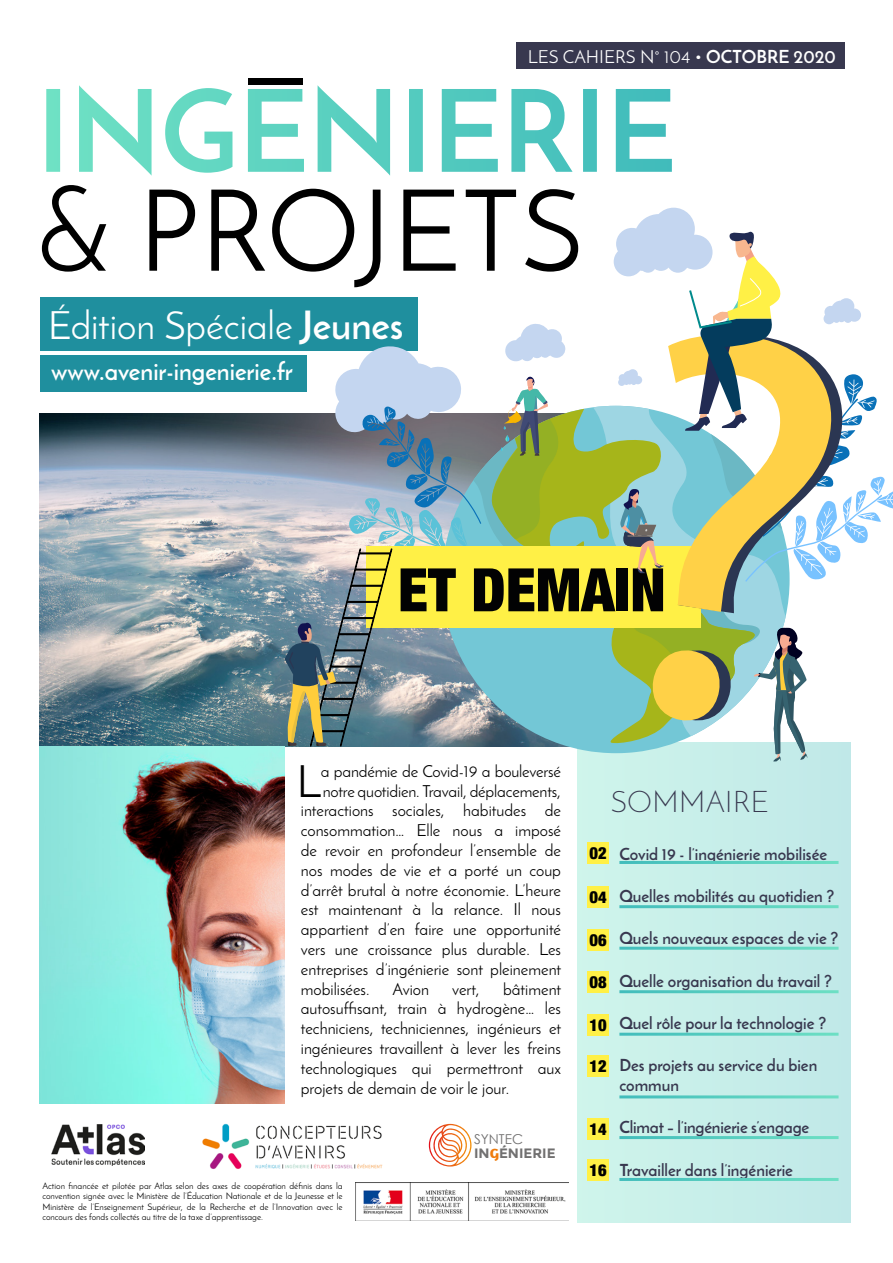
<style>
.page{position:relative;width:893px;height:1263px;background:#fff}
.page>*{position:absolute;margin:0;border:0;box-sizing:border-box;transform-origin:0 0}
.t1{font:900 condensed 60px "Helvetica Neue";color:#020203}
.t2{font:44.25px "Josefin Sans";color:#000}
.t3{font:38.7px "Josefin Sans";color:#fff}
.t4{font:300 30px "Josefin Sans";color:#38384f}
.t5{font:700 24.45px "Josefin Sans";color:#fff}
.t6{font:17.85px "Josefin Sans";color:#fff}
.t7{font:16.5px/19.8px "Josefin Sans";color:#000;text-align:justify}
.t8{font:700 16.5px "Josefin Sans";color:#38384f}
.t9{font:900 condensed 16.5px "Helvetica Neue";color:#000}
.t10{font:700 13.65px/14.1px "Montserrat";color:#717070}
.t11{font:9px/10.5px "Josefin Sans";color:#000;text-align:justify}
.s1{font-weight:700}
.s2{font-family:"Century Gothic";font-weight:400}
.s3{font-family:"Amaranth";color:#ef7b0c}
</style>
<div class="page">
<img style="left:40px;top:413px;width:245px;height:333px">
<div style="left:577px;top:743px;width:273px;height:479px;background:#c7eee9"></div>
<img style="left:40px;top:746px;width:245px;height:357px">
<div style="left:40px;top:355px;width:267px;height:37px;background:#1f8f9e"></div>
<img style="left:355px;top:1183px;width:213px;height:38px">
<img style="left:202px;top:1123px;width:181px;height:46px">
<svg style="left:429px;top:1124px;width:43px;height:42px"></svg>
<img style="left:51px;top:1124px;width:93px;height:41px">
<svg style="left:42px;top:185px;width:533px;height:87px"></svg>
<svg style="left:79px;top:85px;width:593px;height:91px"></svg>
<div style="left:248px;top:78px;width:54px;height:7px;background:#000"></div>
<div style="left:40px;top:297px;width:378px;height:54px;background:#1f8f9e"></div>
<div style="left:516px;top:43px;width:329px;height:26px;background:#38384f"></div>
<svg style="left:285px;top:208px;width:608px;height:554px"></svg>
<div style="left:588px;top:842px;width:21px;height:22px;background:#fff046"></div>
<div style="left:588px;top:887px;width:21px;height:21px;background:#fff046"></div>
<div style="left:588px;top:929px;width:21px;height:21px;background:#fff046"></div>
<div style="left:588px;top:972px;width:21px;height:21px;background:#fff046"></div>
<div style="left:588px;top:1014px;width:21px;height:21px;background:#fff046"></div>
<div style="left:588px;top:1055px;width:21px;height:22px;background:#fff046"></div>
<div style="left:588px;top:1118px;width:21px;height:22px;background:#fff046"></div>
<div style="left:588px;top:1160px;width:21px;height:21px;background:#fff046"></div>
<hr style="left:619px;top:861px;width:219px;height:3px;background:#fff">
<hr style="left:619px;top:905px;width:219px;height:3px;background:#fff">
<hr style="left:619px;top:947px;width:219px;height:3px;background:#fff">
<hr style="left:619px;top:990px;width:219px;height:3px;background:#fff">
<hr style="left:619px;top:1033px;width:219px;height:3px;background:#fff">
<hr style="left:619px;top:1095px;width:219px;height:3px;background:#fff">
<hr style="left:619px;top:1178px;width:219px;height:3px;background:#fff">
<hr style="left:619px;top:1136px;width:219px;height:3px;background:#fff">
<p class="t3" style="left:48px;top:302px;width:357px">Édition Spéciale <span class="s1">Jeunes</span></p>
<p class="t5" style="left:51px;top:356px;width:243px">www.avenir-ingenierie.fr</p>
<p class="t6" style="left:528px;top:46px;width:310px">LES CAHIERS N° 104 • <span class="s1">OCTOBRE 2020</span></p>
<p class="t1" style="left:398px;top:553px;width:269px">ET DEMAIN</p>
<p class="t2" style="left:296px;top:754px;width:26px">L</p>
<p class="t7" style="left:321px;top:761px;width:242px">a pandémie de Covid-19 a bouleversé</p>
<p class="t7" style="left:323px;top:781px;width:240px">notre quotidien. Travail, déplacements,</p>
<p class="t7" style="left:301px;top:800px;width:262px">interactions sociales, habitudes de</p>
<p class="t7" style="left:301px;top:820px;width:262px">consommation… Elle nous a imposé</p>
<p class="t7" style="left:301px;top:840px;width:262px">de revoir en profondeur l’ensemble de</p>
<p class="t7" style="left:301px;top:860px;width:262px">nos modes de vie et a porté un coup</p>
<p class="t7" style="left:301px;top:880px;width:262px">d’arrêt brutal à notre économie. L’heure</p>
<p class="t7" style="left:301px;top:899px;width:262px">est maintenant à la relance. Il nous</p>
<p class="t7" style="left:301px;top:919px;width:262px">appartient d’en faire une opportunité</p>
<p class="t7" style="left:301px;top:939px;width:262px">vers une croissance plus durable. Les</p>
<p class="t7" style="left:301px;top:959px;width:262px">entreprises d’ingénierie sont pleinement</p>
<p class="t7" style="left:301px;top:979px;width:70px">mobilisées.</p>
<p class="t7" style="left:392px;top:979px;width:38px">Avion</p>
<p class="t7" style="left:452px;top:979px;width:29px">vert,</p>
<p class="t7" style="left:301px;top:979px;width:262px;text-indent:202px">bâtiment autosuffisant, train à hydrogène… les techniciens, techniciennes, ingénieurs et ingénieures travaillent à lever les freins technologiques qui permettront aux projets de demain de voir le jour.</p>
<p class="t11" style="left:42px;top:1180px;width:302px">Action financée et pilotée par Atlas selon des axes de coopération définis dans la convention signée avec le Ministère de l’Éducation Nationale et de la Jeunesse et le Ministère de l’Enseignement Supérieur, de la Recherche et de l’Innovation avec le concours des fonds collectés au titre de la taxe d’apprentissage.</p>
<p class="t10" style="left:474px;top:1132px;width:83px"><span class="s2">SYNTEC<br></span>IN<span class="s3">G</span>ÉNIERIE</p>
<p class="t4" style="left:611px;top:784px;width:159px">SOMMAIRE</p>
<p class="t8" style="left:619px;top:843px;width:209px">Covid 19 - l’ingénierie mobilisée</p>
<p class="t8" style="left:619px;top:886px;width:216px">Quelles mobilités au quotidien ?</p>
<p class="t8" style="left:619px;top:928px;width:221px">Quels nouveaux espaces de vie ?</p>
<p class="t8" style="left:619px;top:970px;width:214px">Quelle organisation du travail ?</p>
<p class="t8" style="left:619px;top:1013px;width:208px">Quel rôle pour la technologie ?</p>
<p class="t8" style="left:619px;top:1055px;width:199px">Des projets au service du bien</p>
<p class="t8" style="left:619px;top:1075px;width:61px">commun</p>
<p class="t8" style="left:619px;top:1117px;width:191px">Climat – l’ingénierie s’engage</p>
<p class="t8" style="left:619px;top:1159px;width:175px">Travailler dans l’ingénierie</p>
<p class="t9" style="left:589px;top:843px;width:19px">02</p>
<p class="t9" style="left:589px;top:887px;width:19px">04</p>
<p class="t9" style="left:589px;top:929px;width:19px">06</p>
<p class="t9" style="left:589px;top:972px;width:19px">08</p>
<p class="t9" style="left:589px;top:1015px;width:19px">10</p>
<p class="t9" style="left:589px;top:1056px;width:19px">12</p>
<p class="t9" style="left:589px;top:1119px;width:19px">14</p>
<p class="t9" style="left:589px;top:1160px;width:19px">16</p>
</div>
